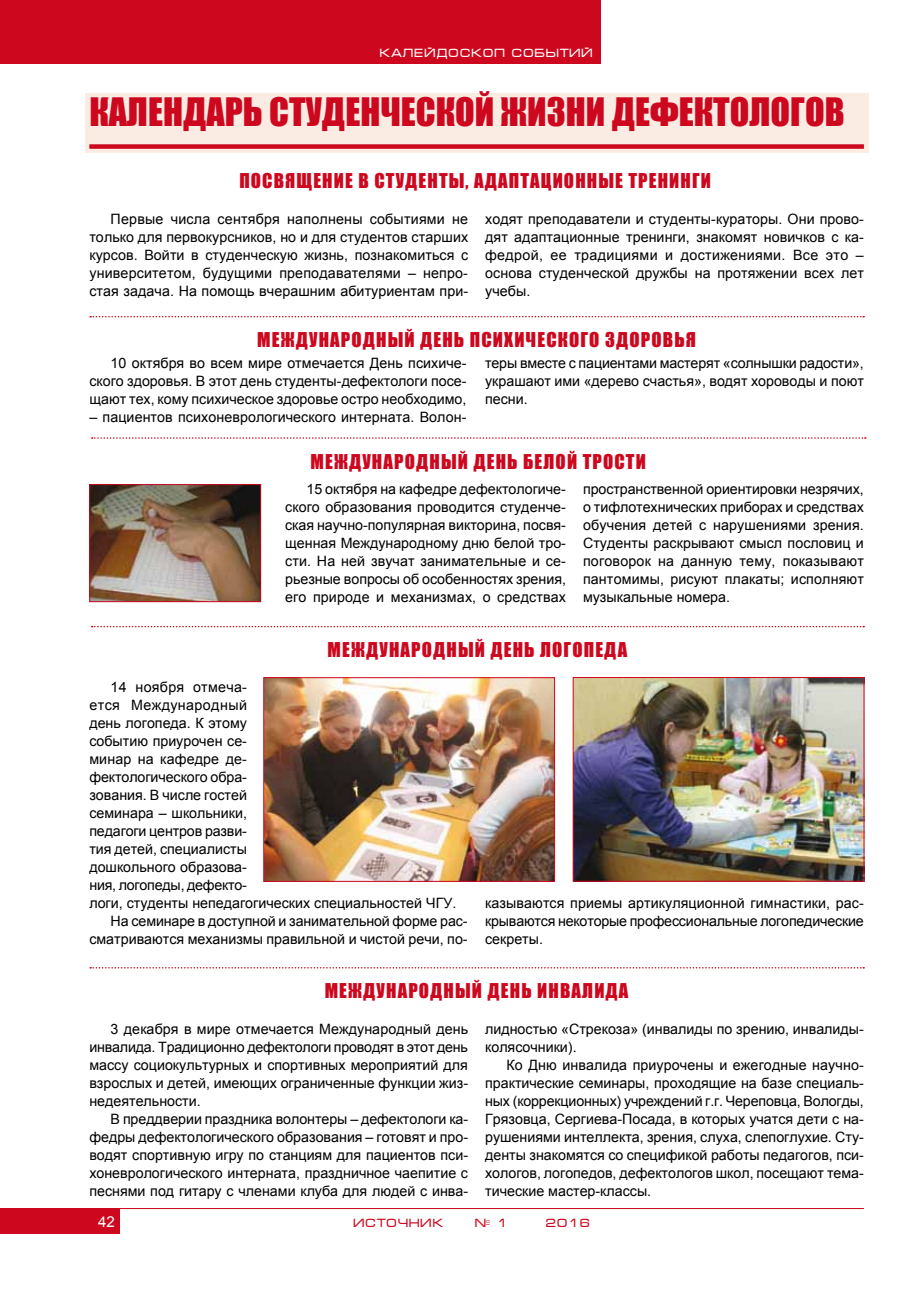
<style>
.page{position:relative;width:915px;height:1306px;background:#fff}
.page>*{position:absolute;margin:0;border:0;box-sizing:border-box;transform-origin:0 0}
.t1{font:36px "Impact";color:#cd071e}
.t2{font:18.75px "Impact";letter-spacing:.06em;color:#cd071e}
.t3{font:15px "Arial";color:#fff}
.t4{font:14.25px/18px "Arial";color:#000;text-align:justify}
.t5{font:14.25px "Arial";letter-spacing:.03em;color:#000}
.t6{font:14.25px "Arial";letter-spacing:.02em;color:#000}
.t7{font:12px "Micra";color:#fff}
.t8{font:12px "Micra";color:#cd071e}
</style>
<div class="page">
<div style="left:0;top:1208px;width:119px;height:25px;background:#cd071e"></div>
<hr style="left:21px;top:1208px;width:842px;height:1px;background:#cd071e">
<div style="left:0;top:0;width:600px;height:64px;background:#cd071e"></div>
<div style="left:85px;top:94px;width:782px;height:59px;background:#faebe3"></div>
<div style="left:89px;top:144px;width:774px;height:5px;background:#cd071e"></div>
<img style="left:91px;top:486px;width:168px;height:114px">
<div style="left:89px;top:484px;width:172px;height:118px;border:1px solid #cd071e"></div>
<svg style="left:90px;top:316px;width:773px;height:1px"></svg>
<svg style="left:92px;top:437px;width:773px;height:2px"></svg>
<svg style="left:92px;top:626px;width:771px;height:1px"></svg>
<img style="left:574px;top:679px;width:288px;height:200px">
<div style="left:572px;top:677px;width:292px;height:204px;border:1px solid #cd071e"></div>
<img style="left:265px;top:679px;width:287px;height:200px">
<div style="left:263px;top:677px;width:291px;height:204px;border:1px solid #cd071e"></div>
<svg style="left:90px;top:967px;width:773px;height:1px"></svg>
<p class="t7" style="left:379px;top:47px;width:215px">Калейдоскоп событий</p>
<h1 class="t1" style="left:89px;top:84px;width:756px">Календарь студенческой жизни дефектологов</h1>
<h2 class="t2" style="left:239px;top:166px;width:471px">Посвящение в студенты, адаптационные тренинги</h2>
<p class="t4" style="left:89px;top:210px;width:380px;text-indent:21px">Первые числа сентября наполнены событиями не только для первокурсников, но и для студентов старших курсов. Войти в студенческую жизнь, познакомиться с университетом, будущими преподавателями – непро&shy;стая задача. На помощь вчерашним абитуриентам при-</p>
<p class="t4" style="left:485px;top:210px;width:380px">ходят преподаватели и студенты-кураторы. Они прово&shy;дят адаптационные тренинги, знакомят новичков с ка&shy;федрой, ее традициями и достижениями. Все это – основа студенческой дружбы на протяжении всех лет учебы.</p>
<h2 class="t2" style="left:257px;top:325px;width:440px">Международный день психического здоровья</h2>
<p class="t4" style="left:89px;top:354px;width:378px;text-indent:21px">10 октября во всем мире отмечается День психиче&shy;ского здоровья. В этот день студенты-дефектологи посе&shy;щают тех, кому психическое здоровье остро необходимо,</p>
<p class="t4" style="left:89px;top:408px;width:377px">– пациентов психоневрологического интерната. Волон-</p>
<p class="t4" style="left:485px;top:354px;width:380px">теры вместе с пациентами мастерят «солнышки радости», украшают ими «дерево счастья», водят хороводы и поют песни.</p>
<h2 class="t2" style="left:310px;top:446px;width:335px">Международный день белой трости</h2>
<p class="t4" style="left:285px;top:480px;width:282px;text-indent:21px">15 октября на кафедре дефектологиче&shy;ского образования проводится студенче&shy;ская научно-популярная викторина, посвя&shy;щенная Международному дню белой тро&shy;сти. На ней звучат занимательные и се&shy;рьезные вопросы об особенностях зрения, его природе и механизмах, о средствах</p>
<h2 class="t2" style="left:327px;top:635px;width:301px">Международный день логопеда</h2>
<p class="t4" style="left:583px;top:480px;width:282px">пространственной ориентировки незрячих, о тифлотехнических приборах и средствах обучения детей с нарушениями зрения.<br>Студенты раскрывают смысл пословиц и поговорок на данную тему, показывают пантомимы, рисуют плакаты; исполняют музыкальные номера.</p>
<p class="t6" style="left:111px;top:677px;width:137px">14 ноября отмеча-</p>
<p class="t5" style="left:89px;top:695px;width:159px">ется Международный</p>
<p class="t4" style="left:89px;top:714px;width:159px">день логопеда. К этому</p>
<p class="t4" style="left:89px;top:732px;width:159px">событию приурочен се-</p>
<p class="t4" style="left:89px;top:750px;width:159px">минар на кафедре де-</p>
<p class="t4" style="left:89px;top:768px;width:159px">фектологического обра-</p>
<p class="t4" style="left:89px;top:786px;width:159px">зования. В числе гостей</p>
<p class="t4" style="left:89px;top:804px;width:159px">семинара – школьники,</p>
<p class="t4" style="left:89px;top:822px;width:159px">педагоги центров разви-</p>
<p class="t4" style="left:89px;top:840px;width:159px">тия детей, специалисты</p>
<p class="t4" style="left:89px;top:858px;width:159px">дошкольного образова-</p>
<p class="t4" style="left:89px;top:876px;width:159px">ния, логопеды, дефекто-</p>
<p class="t4" style="left:89px;top:894px;width:368px">логи, студенты непедагогических специальностей ЧГУ.</p>
<p class="t4" style="left:111px;top:912px;width:358px">На семинаре в доступной и занимательной форме рас-</p>
<p class="t4" style="left:89px;top:930px;width:380px">сматриваются механизмы правильной и чистой речи, по-</p>
<p class="t4" style="left:485px;top:894px;width:380px">казываются приемы артикуляционной гимнастики, рас&shy;крываются некоторые профессиональные логопедические секреты.</p>
<h2 class="t2" style="left:324px;top:976px;width:305px">Международный день инвалида</h2>
<p class="t4" style="left:89px;top:1020px;width:380px;text-indent:21px">3 декабря в мире отмечается Международный день инвалида. Традиционно дефектологи проводят в этот день массу социокультурных и спортивных мероприятий для взрослых и детей, имеющих ограниченные функции жиз&shy;недеятельности.</p>
<p class="t4" style="left:89px;top:1110px;width:380px;text-indent:21px">В преддверии праздника волонтеры – дефектологи ка&shy;федры дефектологического образования – готовят и про&shy;водят спортивную игру по станциям для пациентов пси&shy;хоневрологического интерната, праздничное чаепитие с песнями под гитару с членами клуба для людей с инва-</p>
<p class="t4" style="left:485px;top:1020px;width:380px">лидностью «Стрекоза» (инвалиды по зрению, инвалиды&shy;колясочники).</p>
<p class="t4" style="left:485px;top:1056px;width:380px;text-indent:21px">Ко Дню инвалида приурочены и ежегодные научно&shy;практические семинары, проходящие на базе специаль&shy;ных (коррекционных) учреждений г.г. Череповца, Вологды, Грязовца, Сергиева-Посада, в которых учатся дети с на&shy;рушениями интеллекта, зрения, слуха, слепоглухие. Сту&shy;денты знакомятся со спецификой работы педагогов, пси&shy;хологов, логопедов, дефектологов школ, посещают тема&shy;тические мастер-классы.</p>
<p class="t3" style="left:98px;top:1211px;width:18px">42</p>
<p class="t8" style="left:353px;top:1216px;width:92px">ИСТОЧНИК</p>
<p class="t8" style="left:474px;top:1216px;width:35px">№ 1</p>
<p class="t8" style="left:545px;top:1216px;width:46px">2016</p>
</div>
